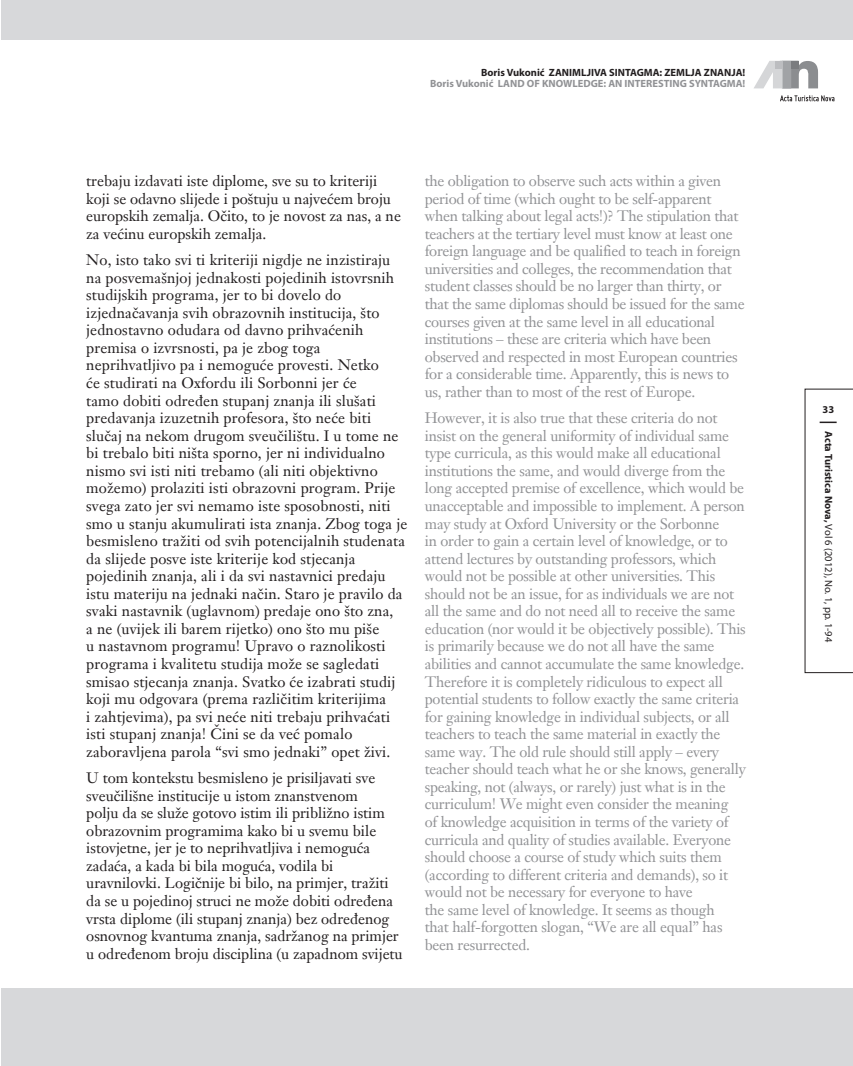
<style>
.page{position:relative;width:853px;height:1066px;background:#fff}
.page>*{position:absolute;margin:0;border:0;box-sizing:border-box;transform-origin:0 0}
.t1{font:15px/17.5px "Janson HR";letter-spacing:-.015em;color:#919295}
.t2{font:15px/17.5px "Janson HR";letter-spacing:.01em;color:#231f20}
.t3{font:700 10.5px "Myriad Pro";color:#919295}
.t4{font:700 10.5px "Myriad Pro";color:#231f20}
.t5{font:10.5px "Myriad Pro";color:#231f20}
.s1{font-weight:700}
</style>
<div class="page">
<svg style="left:805px;top:389px;width:48px;height:284px"></svg>
<div style="left:1px;top:0;width:852px;height:40px;background:#d7d8da"></div>
<div style="left:1px;top:988px;width:852px;height:77px;background:#d7d8da"></div>
<svg style="left:780px;top:95px;width:54px;height:6px"></svg>
<svg style="left:754px;top:61px;width:64px;height:27px"></svg>
<div style="left:775px;top:61px;width:8px;height:7px;background:#bcbdc0"></div>
<p class="t4" style="left:481px;top:66px;width:266px">Boris Vukonić ZANIMLJIVA SINTAGMA: ZEMLJA ZNANJA!</p>
<p class="t3" style="left:430px;top:77px;width:317px">Boris Vukonić LAND OF KNOWLEDGE: AN INTERESTING SYNTAGMA!</p>
<p class="t2" style="left:86px;top:172px;width:316px">trebaju izdavati iste diplome, sve su to kriteriji koji se odavno slijede i poštuju u najvećem broju europskih zemalja. Očito, to je novost za nas, a ne za većinu europskih zemalja.</p>
<p class="t2" style="left:86px;top:251px;width:323px">No, isto tako svi ti kriteriji nigdje ne inzistiraju na posvemašnjoj jednakosti pojedinih istovrsnih studijskih programa, jer to bi dovelo do izjednačavanja svih obrazovnih institucija, što jednostavno odudara od davno prihvaćenih premisa o izvrsnosti, pa je zbog toga neprihvatljivo pa i nemoguće provesti. Netko<br>će studirati na Oxfordu ili Sorbonni jer će<br>tamo dobiti određen stupanj znanja ili slušati predavanja izuzetnih profesora, što neće biti slučaj na nekom drugom sveučilištu. I u tome ne bi trebalo biti ništa sporno, jer ni individualno nismo svi isti niti trebamo (ali niti objektivno možemo) prolaziti isti obrazovni program. Prije svega zato jer svi nemamo iste sposobnosti, niti smo u stanju akumulirati ista znanja. Zbog toga je besmisleno tražiti od svih potencijalnih studenata da slijede posve iste kriterije kod stjecanja pojedinih znanja, ali i da svi nastavnici predaju istu materiju na jednaki način. Staro je pravilo da svaki nastavnik (uglavnom) predaje ono što zna,<br>a ne (uvijek ili barem rijetko) ono što mu piše<br>u nastavnom programu! Upravo o raznolikosti programa i kvalitetu studija može se sagledati smisao stjecanja znanja. Svatko će izabrati studij koji mu odgovara (prema različitim kriterijima<br>i zahtjevima), pa svi neće niti trebaju prihvaćati isti stupanj znanja! Čini se da već pomalo zaboravljena parola “svi smo jednaki” opet živi.</p>
<p class="t2" style="left:86px;top:769px;width:318px">U tom kontekstu besmisleno je prisiljavati sve sveučilišne institucije u istom znanstvenom<br>polju da se služe gotovo istim ili približno istim obrazovnim programima kako bi u svemu bile istovjetne, jer je to neprihvatljiva i nemoguća zadaća, a kada bi bila moguća, vodila bi uravnilovki. Logičnije bi bilo, na primjer, tražiti da se u pojedinoj struci ne može dobiti određena vrsta diplome (ili stupanj znanja) bez određenog osnovnog kvantuma znanja, sadržanog na primjer u određenom broju disciplina (u zapadnom svijetu</p>
<p class="t1" style="left:425px;top:172px;width:321px">the obligation to observe such acts within a given period of time (which ought to be self-apparent when talking about legal acts!)? The stipulation that teachers at the tertiary level must know at least one foreign language and be qualified to teach in foreign universities and colleges, the recommendation that student classes should be no larger than thirty, or that the same diplomas should be issued for the same courses given at the same level in all educational institutions – these are criteria which have been observed and respected in most European countries for a considerable time. Apparently, this is news to us, rather than to most of the rest of Europe.</p>
<p class="t1" style="left:425px;top:409px;width:322px">However, it is also true that these criteria do not insist on the general uniformity of individual same type curricula, as this would make all educational institutions the same, and would diverge from the long accepted premise of excellence, which would be unacceptable and impossible to implement. A person may study at Oxford University or the Sorbonne<br>in order to gain a certain level of knowledge, or to attend lectures by outstanding professors, which would not be possible at other universities. This should not be an issue, for as individuals we are not all the same and do not need all to receive the same education (nor would it be objectively possible). This is primarily because we do not all have the same abilities and cannot accumulate the same knowledge.<br>Therefore it is completely ridiculous to expect all potential students to follow exactly the same criteria for gaining knowledge in individual subjects, or all teachers to teach the same material in exactly the same way. The old rule should still apply – every teacher should teach what he or she knows, generally speaking, not (always, or rarely) just what is in the curriculum! We might even consider the meaning<br>of knowledge acquisition in terms of the variety of curricula and quality of studies available. Everyone should choose a course of study which suits them (according to different criteria and demands), so it would not be necessary for everyone to have<br>the same level of knowledge. It seems as though<br>that half-forgotten slogan, “We are all equal” has been resurrected.</p>
<p class="t4" style="left:822px;top:402px;width:13px">33</p>
<p class="t5" style="left:835px;top:431px;width:213px;rotate:90deg"><span class="s1">Acta Turistica Nova,</span> Vol 6 (2012), No. 1, pp. 1-94</p>
</div>
